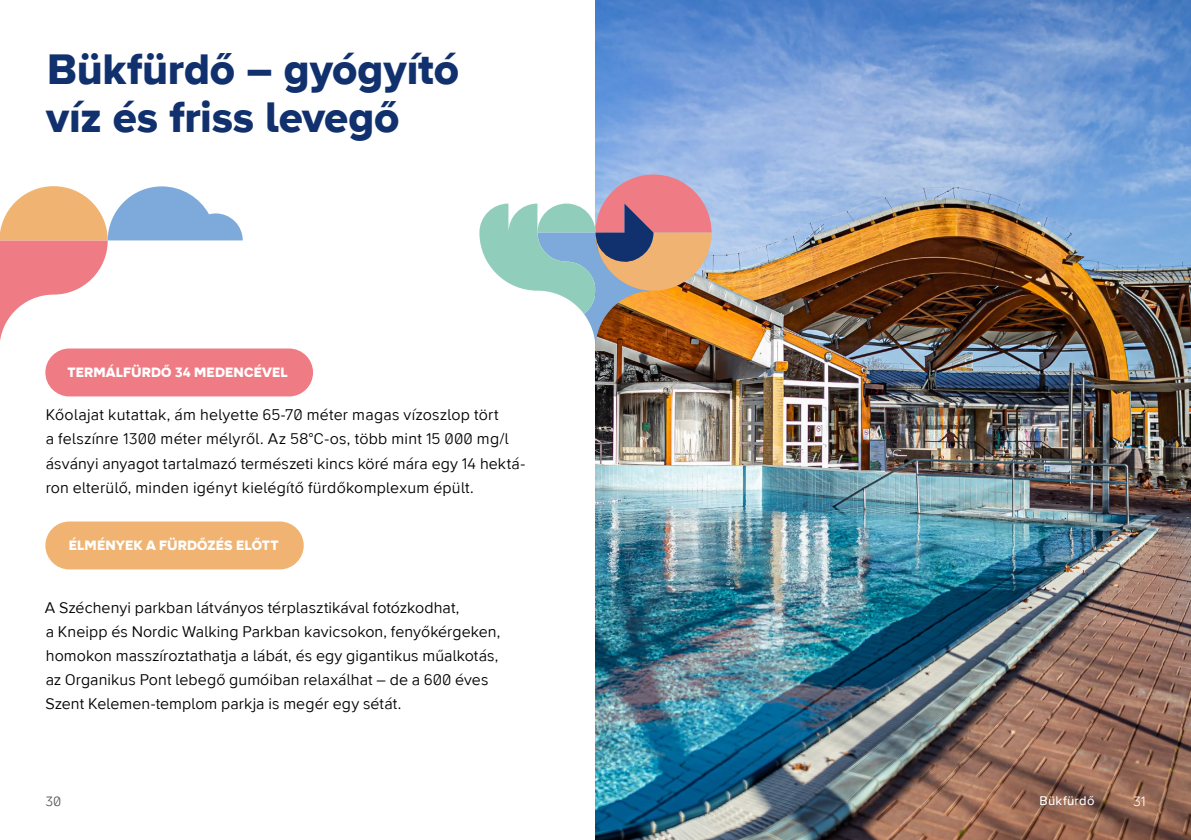
<style>
.page{position:relative;width:1191px;height:840px;background:#fff}
.page>*{position:absolute;margin:0;border:0;box-sizing:border-box;transform-origin:0 0}
.t1{font:800 44px/48px "Wonder Unit Sans";letter-spacing:-.005em;color:#11306e}
.t2{font:16px/24px "Wonder Unit Sans";letter-spacing:.005em;color:#000}
.t3{font:800 14px "Wonder Unit Sans";letter-spacing:.01em;color:#fff}
.t4{font:14px "Wonder Unit Sans";color:#575756}
.t5{font:14px "Wonder Unit Sans";color:#fff}
.t6{font:500 13px "Wonder Unit Sans";letter-spacing:.02em;color:#fff}
</style>
<div class="page">
<div style="left:45px;top:348px;width:268px;height:48px;background:#ef7b84;border-radius:24px"></div>
<div style="left:45px;top:521px;width:259px;height:48px;background:#f0b372;border-radius:24px"></div>
<img style="left:595px;top:0;width:596px;height:839px">
<svg style="left:0;top:186px;width:243px;height:154px"></svg>
<svg style="left:479px;top:174px;width:232px;height:174px"></svg>
<h1 class="t1" style="left:46px;top:48px;width:414px">Bükfürdő – gyógyító víz és friss levegő</h1>
<p class="t3" style="left:68px;top:363px;width:222px">TERMÁLFÜRDŐ 34 MEDENCÉVEL</p>
<p class="t2" style="left:46px;top:403px;width:481px">Kőolajat kutattak, ám helyette 65-70 méter magas vízoszlop tört<br>a felszínre 1300 méter mélyről. Az 58°C-os, több mint 15 000 mg/l ásványi anyagot tartalmazó természeti kincs köré mára egy 14 hektá&shy;ron elterülő, minden igényt kielégítő fürdőkomplexum épült.</p>
<p class="t3" style="left:69px;top:536px;width:211px">ÉLMÉNYEK A FÜRDŐZÉS ELŐTT</p>
<p class="t2" style="left:45px;top:595px;width:457px">A Széchenyi parkban látványos térplasztikával fotózkodhat,<br>a Kneipp és Nordic Walking Parkban kavicsokon, fenyőkérgeken, homokon masszíroztathatja a lábát, és egy gigantikus műalkotás, az Organikus Pont lebegő gumóiban relaxálhat – de a 600 éves Szent Kelemen-templom parkja is megér egy sétát.</p>
<p class="t4" style="left:45px;top:792px;width:17px">30</p>
<p class="t6" style="left:1039px;top:792px;width:57px">Bükfürdő</p>
<p class="t5" style="left:1133px;top:792px;width:14px">31</p>
</div>
